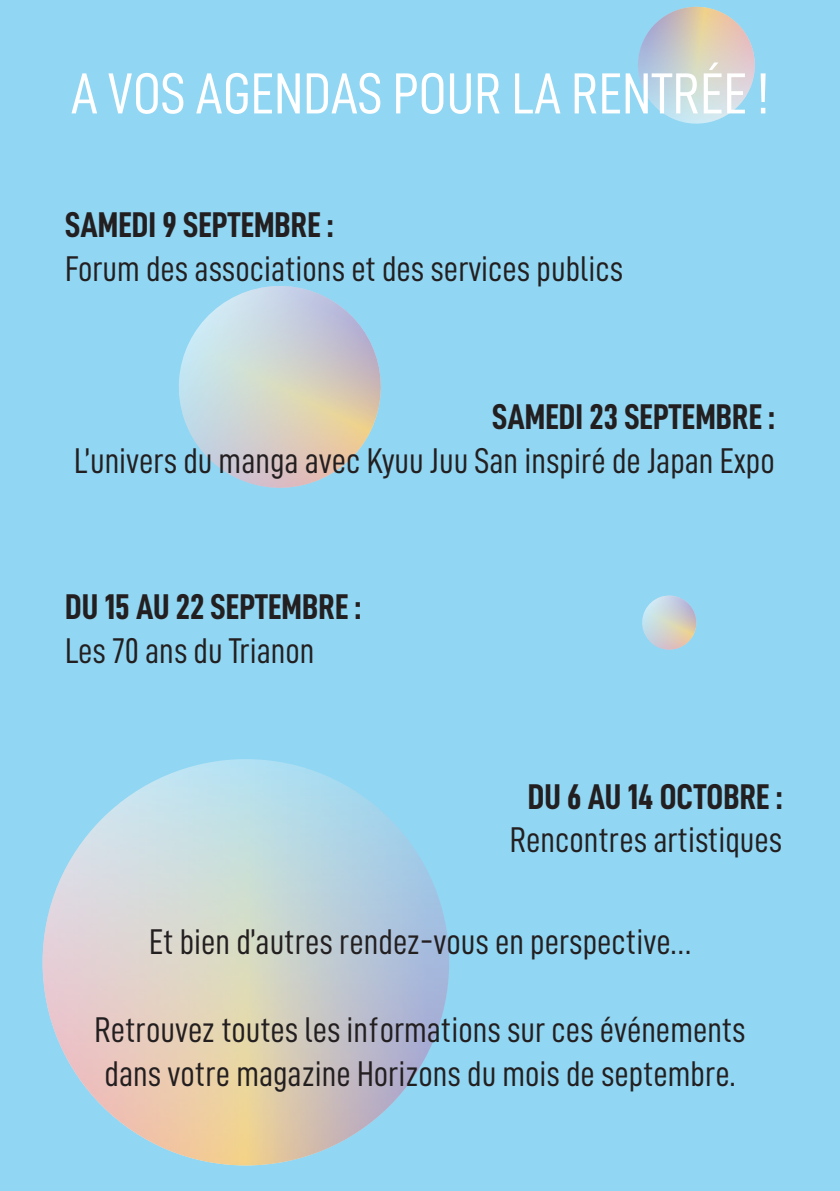
<style>
.page{position:relative;width:840px;height:1191px;background:#fff}
.page>*{position:absolute;margin:0;border:0;box-sizing:border-box;transform-origin:0 0}
.t1{font:58px "D DIN Condensed";color:#fff}
.t2{font:35.8px/43.8px "D DIN Condensed";color:#231f20}
.t3{font:35.8px "D DIN Condensed Bold";color:#231f20}
</style>
<div class="page">
<div style="left:0;top:0;width:839px;height:1191px;background:#91d6f2"></div>
<svg style="left:43px;top:759px;width:406px;height:406px;background:#cdcfcd"></svg>
<svg style="left:179px;top:286px;width:202px;height:202px"></svg>
<svg style="left:642px;top:595px;width:55px;height:55px"></svg>
<svg style="left:638px;top:6px;width:117px;height:118px"></svg>
<h1 class="t1" style="left:71px;top:62px;width:699px">A VOS AGENDAS POUR LA RENTRÉE !</h1>
<p class="t3" style="left:65px;top:205px;width:269px">SAMEDI 9 SEPTEMBRE :</p>
<p class="t2" style="left:65px;top:246px;width:559px">Forum des associations et des services publics</p>
<p class="t3" style="left:492px;top:397px;width:284px">SAMEDI 23 SEPTEMBRE :</p>
<p class="t2" style="left:74px;top:438px;width:701px">L’univers du manga avec Kyuu Juu San inspiré de Japan Expo</p>
<p class="t3" style="left:65px;top:587px;width:297px">DU 15 AU 22 SEPTEMBRE :</p>
<p class="t2" style="left:65px;top:628px;width:251px">Les 70 ans du Trianon</p>
<p class="t3" style="left:527px;top:776px;width:256px">DU 6 AU 14 OCTOBRE :</p>
<p class="t2" style="left:509px;top:817px;width:274px">Rencontres artistiques</p>
<p class="t2" style="left:149px;top:919px;width:543px">Et bien d’autres rendez-vous en perspective…</p>
<p class="t2" style="left:94px;top:1007px;width:652px">Retrouvez toutes les informations sur ces événements dans votre magazine Horizons du mois de septembre.</p>
</div>
